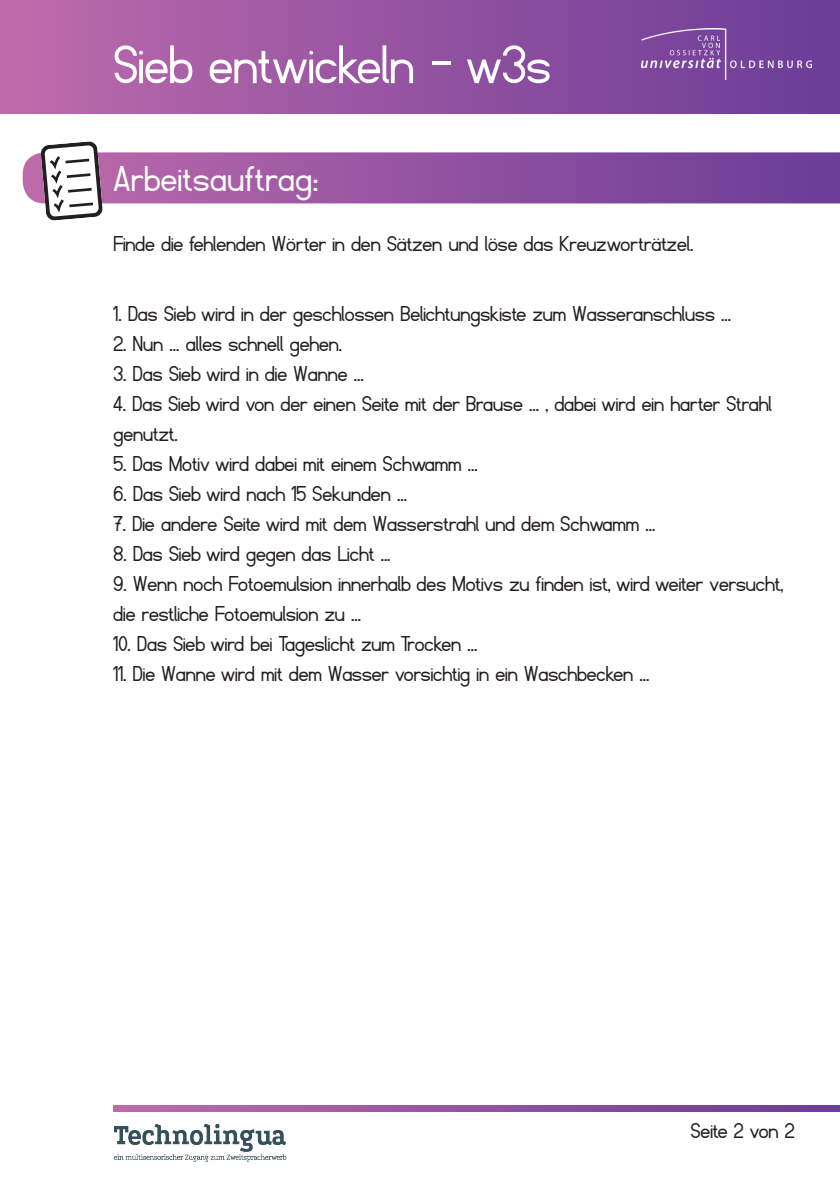
<style>
.page{position:relative;width:840px;height:1191px;background:#fff}
.page>*{position:absolute;margin:0;border:0;box-sizing:border-box;transform-origin:0 0}
.t1{font:60px "Fibel Nord";color:#fff}
.t2{font:40px "Fibel Nord";letter-spacing:.02em;color:#fff}
.t3{font:24px/30px "Fibel Nord";color:#231f20}
</style>
<div class="page">
<svg style="left:113px;top:1106px;width:726px;height:5px;background:#9353a0"></svg>
<div style="left:0;top:0;width:839px;height:113px;background:linear-gradient(to right,#be6bab,#6a3c97)"></div>
<svg style="left:23px;top:152px;width:816px;height:51px;background:#9153a1"></svg>
<svg style="left:40px;top:141px;width:63px;height:80px"></svg>
<img style="left:113px;top:1123px;width:173px;height:39px">
<img style="left:641px;top:29px;width:170px;height:50px">
<h1 class="t1" style="left:113px;top:34px;width:438px">Sieb entwickeln - w3s</h1>
<h2 class="t2" style="left:113px;top:158px;width:206px">Arbeitsauftrag:</h2>
<p class="t3" style="left:113px;top:229px;width:581px">Finde die fehlenden Wörter in den Sätzen und löse das Kreuzworträtzel.</p>
<p class="t3" style="left:113px;top:299px;width:618px">1. Das Sieb wird in der geschlossen Belichtungskiste zum Wasseranschluss ...</p>
<p class="t3" style="left:113px;top:329px;width:230px">2. Nun ... alles schnell gehen.</p>
<p class="t3" style="left:113px;top:359px;width:252px">3. Das Sieb wird in die Wanne ...</p>
<p class="t3" style="left:113px;top:389px;width:659px">4. Das Sieb wird von der einen Seite mit der Brause ... , dabei wird ein harter Strahl genutzt.</p>
<p class="t3" style="left:113px;top:449px;width:365px">5. Das Motiv wird dabei mit einem Schwamm ...</p>
<p class="t3" style="left:113px;top:479px;width:295px">6. Das Sieb wird nach 15 Sekunden ...</p>
<p class="t3" style="left:113px;top:509px;width:543px">7. Die andere Seite wird mit dem Wasserstrahl und dem Schwamm ...</p>
<p class="t3" style="left:113px;top:539px;width:278px">8. Das Sieb wird gegen das Licht ...</p>
<p class="t3" style="left:113px;top:569px;width:670px">9. Wenn noch Fotoemulsion innerhalb des Motivs zu finden ist, wird weiter versucht, die restliche Fotoemulsion zu ...</p>
<p class="t3" style="left:113px;top:629px;width:365px">10. Das Sieb wird bei Tageslicht zum Trocken ...</p>
<p class="t3" style="left:113px;top:659px;width:537px">11. Die Wanne wird mit dem Wasser vorsichtig in ein Waschbecken ...</p>
<p class="t3" style="left:690px;top:1116px;width:105px">Seite 2 von 2</p>
</div>
